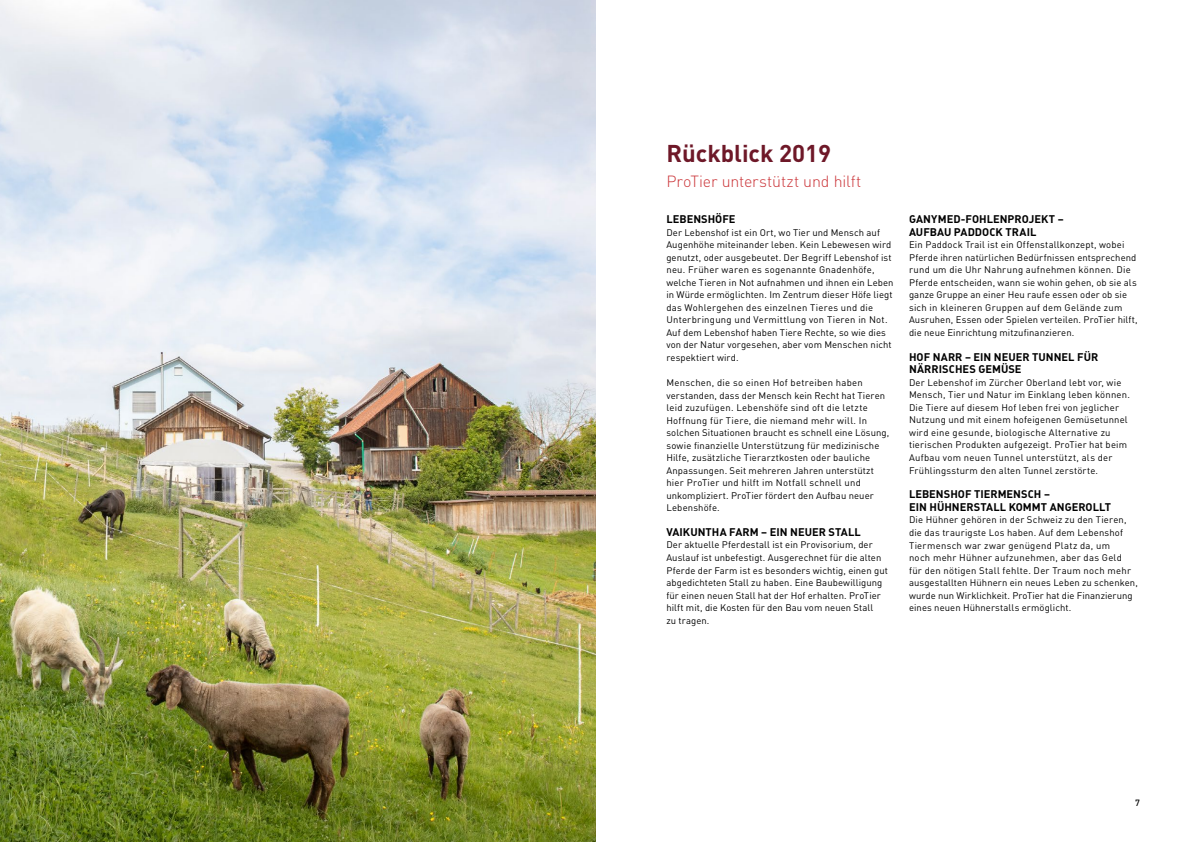
<style>
.page{position:relative;width:1191px;height:842px;background:#fff}
.page>*{position:absolute;margin:0;border:0;box-sizing:border-box;transform-origin:0 0}
.t1{font:700 24px "DIN";color:#6e1828}
.t2{font:300 16px "DIN";letter-spacing:-.005em;color:#cb3539}
.t3{font:700 11px/12.5px "DIN";color:#000}
.t4{font:9.5px/12.5px "DIN";letter-spacing:.015em;color:#000}
.t5{font:500 9px "DIN";color:#000}
</style>
<div class="page">
<img style="left:0;top:0;width:595px;height:842px">
<h1 class="t1" style="left:666px;top:137px;width:166px">Rückblick 2019</h1>
<h2 class="t2" style="left:666px;top:171px;width:196px">ProTier unterstützt und hilft</h2>
<p class="t3" style="left:666px;top:213px;width:71px">LEBENSHÖFE</p>
<p class="t4" style="left:666px;top:226px;width:229px">Der Lebenshof ist ein Ort, wo Tier und Mensch auf Augenhöhe miteinander leben. Kein Lebewesen wird genutzt, oder ausgebeutet. Der Begriff Lebenshof ist neu. Früher waren es sogenannte Gnadenhöfe, welche Tieren in Not aufnahmen und ihnen ein Leben in Würde ermöglichten. Im Zentrum dieser Höfe liegt das Wohlergehen des einzelnen Tieres und die Unterbringung und Vermittlung von Tieren in Not.<br>Auf dem Lebenshof haben Tiere Rechte, so wie dies von der Natur vorgesehen, aber vom Menschen nicht respektiert wird.</p>
<p class="t4" style="left:666px;top:376px;width:224px">Menschen, die so einen Hof betreiben haben verstanden, dass der Mensch kein Recht hat Tieren leid zuzufügen. Lebenshöfe sind oft die letzte Hoffnung für Tiere, die niemand mehr will. In solchen Situationen braucht es schnell eine Lösung, sowie finanzielle Unterstützung für medizinische Hilfe, zusätzliche Tierarztkosten oder bauliche Anpassungen. Seit mehreren Jahren unterstützt hier ProTier und hilft im Notfall schnell und unkompliziert. ProTier fördert den Aufbau neuer Lebenshöfe.</p>
<p class="t3" style="left:666px;top:525px;width:196px">VAIKUNTHA FARM – EIN NEUER STALL</p>
<p class="t4" style="left:666px;top:539px;width:223px">Der aktuelle Pferdestall ist ein Provisorium, der Auslauf ist unbefestigt. Ausgerechnet für die alten Pferde der Farm ist es besonders wichtig, einen gut abgedichteten Stall zu haben. Eine Baubewilligung für einen neuen Stall hat der Hof erhalten. ProTier hilft mit, die Kosten für den Bau vom neuen Stall<br>zu tragen.</p>
<p class="t3" style="left:909px;top:213px;width:156px">GANYMED-FOHLENPROJEKT –<br>AUFBAU PADDOCK TRAIL</p>
<p class="t4" style="left:909px;top:239px;width:230px">Ein Paddock Trail ist ein Offenstallkonzept, wobei Pferde ihren natürlichen Bedürfnissen entsprechend rund um die Uhr Nahrung aufnehmen können. Die Pferde entscheiden, wann sie wohin gehen, ob sie als ganze Gruppe an einer Heu raufe essen oder ob sie sich in kleineren Gruppen auf dem Gelände zum Ausruhen, Essen oder Spielen verteilen. ProTier hilft, die neue Einrichtung mitzufinanzieren.</p>
<p class="t3" style="left:909px;top:350px;width:191px">HOF NARR – EIN NEUER TUNNEL FÜR<br>NÄRRISCHES GEMÜSE</p>
<p class="t4" style="left:909px;top:376px;width:222px">Der Lebenshof im Zürcher Oberland lebt vor, wie Mensch, Tier und Natur im Einklang leben können.<br>Die Tiere auf diesem Hof leben frei von jeglicher Nutzung und mit einem hofeigenen Gemüsetunnel wird eine gesunde, biologische Alternative zu tierischen Produkten aufgezeigt. ProTier hat beim Aufbau vom neuen Tunnel unterstützt, als der Frühlingssturm den alten Tunnel zerstörte.</p>
<p class="t3" style="left:909px;top:488px;width:203px">LEBENSHOF TIERMENSCH –<br>EIN HÜHNERSTALL KOMMT ANGEROLLT</p>
<p class="t4" style="left:909px;top:514px;width:230px">Die Hühner gehören in der Schweiz zu den Tieren, die das traurigste Los haben. Auf dem Lebenshof Tiermensch war zwar genügend Platz da, um<br>noch mehr Hühner aufzunehmen, aber das Geld<br>für den nötigen Stall fehlte. Der Traum noch mehr ausgestallten Hühnern ein neues Leben zu schenken, wurde nun Wirklichkeit. ProTier hat die Finanzierung eines neuen Hühnerstalls ermöglicht.</p>
<p class="t5" style="left:1135px;top:797px;width:6px">7</p>
</div>
